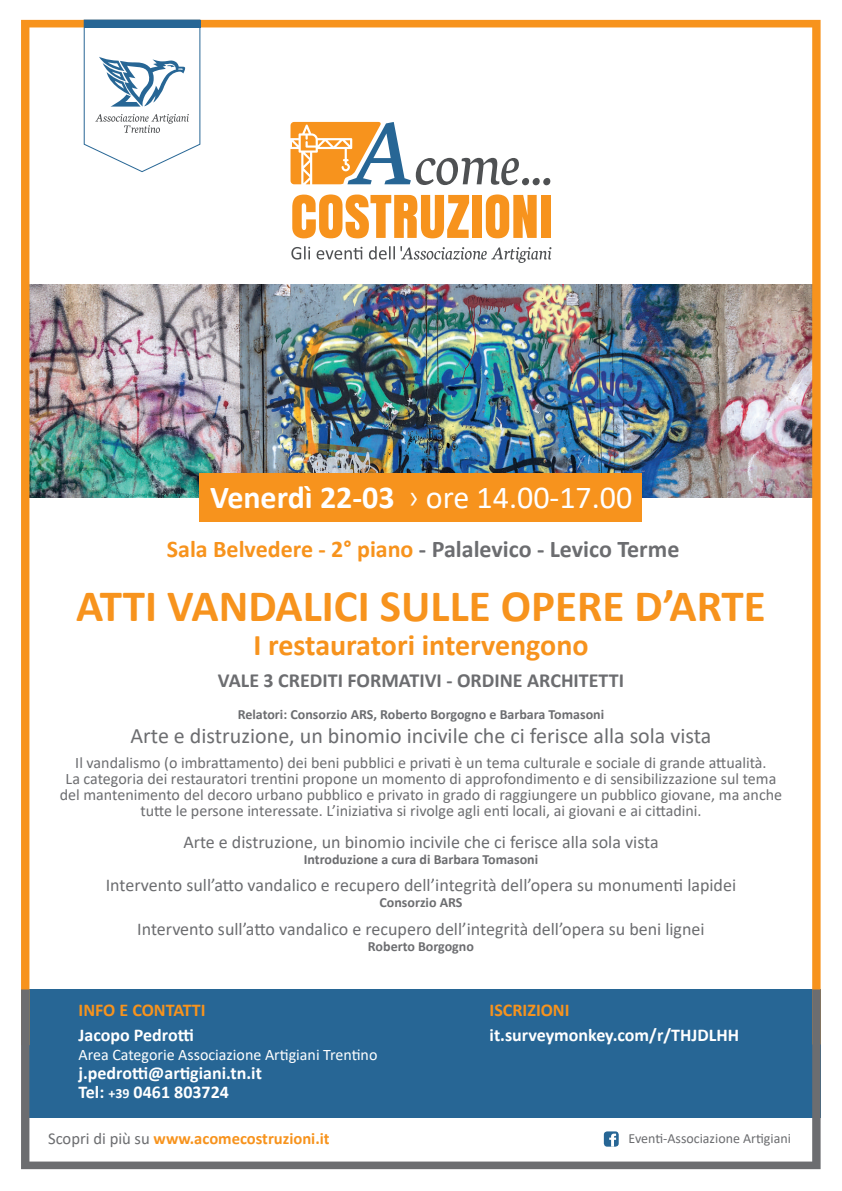
<style>
.page{position:relative;width:842px;height:1191px;background:#fff}
.page>*{position:absolute;margin:0;border:0;box-sizing:border-box;transform-origin:0 0}
.t1{font:700 45px "Calibri";color:#f7931d}
.t2{font:32px "Calibri";color:#fff}
.t3{font:700 30px "Calibri";color:#f7931d}
.t4{font:700 24px "Calibri";color:#6c6d70}
.t5{font:22px "Calibri";color:#6c6d70}
.t6{font:700 20px "Calibri";color:#6c6d70}
.t7{font:18px "Calibri";color:#6c6d70}
.t8{font:700 18px/19px "Calibri";color:#fff}
.t9{font:700 18px "Calibri";color:#f7931d}
.t10{font:700 16.6px "Calibri";color:#f7931d}
.t11{font:16px/16px "Calibri";color:#6c6d70;text-align:center}
.t12{font:16px "Calibri";color:#fff}
.t13{font:700 14px "Calibri";color:#6c6d70}
.t14{font:14px "Calibri";color:#6c6d70}
.s1{font-weight:700}
.s2{font-family:"Manual";font-weight:200;font-stretch:extra-condensed}
.s3{color:#f7931d}
.s4{font-size:14px}
.s5{font-weight:400;color:#6c6d70}
</style>
<div class="page">
<img style="left:21px;top:20px;width:799px;height:969px">
<svg style="left:83px;top:19px;width:118px;height:154px"></svg>
<svg style="left:21px;top:989px;width:799px;height:180px;fill:#276695"></svg>
<div style="left:200px;top:473px;width:442px;height:49px;background:#f7931d"></div>
<svg style="left:291px;top:246px;width:19px;height:13px"></svg>
<svg style="left:317px;top:247px;width:45px;height:12px"></svg>
<svg style="left:369px;top:246px;width:182px;height:17px"></svg>
<svg style="left:292px;top:194px;width:177px;height:44px"></svg>
<div style="left:472px;top:195px;width:10px;height:43px;background:#f7931d"></div>
<svg style="left:486px;top:194px;width:51px;height:44px"></svg>
<div style="left:541px;top:195px;width:9px;height:43px;background:#f7931d"></div>
<svg style="left:290px;top:122px;width:260px;height:63px"></svg>
<div style="left:604px;top:1131px;width:15px;height:15px;background:#276695;border-radius:3px"></div>
<svg style="left:609px;top:1133px;width:7px;height:13px"></svg>
<h2 class="t2" style="left:210px;top:475px;width:424px"><span class="s1">Venerdì 22-03</span> <span class="s2">›</span> ore 14.00-17.00</h2>
<h3 class="t4" style="left:167px;top:532px;width:514px"><span class="s3">Sala Belvedere - 2° piano</span> - Palalevico - Levico Terme</h3>
<h1 class="t1" style="left:76px;top:574px;width:691px">ATTI VANDALICI SULLE OPERE D’ARTE</h1>
<h3 class="t3" style="left:253px;top:623px;width:337px">I restauratori intervengono</h3>
<p class="t6" style="left:218px;top:666px;width:407px">VALE 3 CREDITI FORMATIVI - ORDINE ARCHITETTI</p>
<p class="t13" style="left:238px;top:704px;width:368px">Relatori: Consorzio ARS, Roberto Borgogno e Barbara Tomasoni</p>
<h3 class="t5" style="left:131px;top:720px;width:582px">Arte e distruzione, un binomio incivile che ci ferisce alla sola vista</h3>
<p class="t11" style="left:60px;top:754px;width:724px">Il vandalismo (o imbrattamento) dei beni pubblici e privati è un tema culturale e sociale di grande attualità.<br>La categoria dei restauratori trentini propone un momento di approfondimento e di sensibilizzazione sul tema del mantenimento del decoro urbano pubblico e privato in grado di raggiungere un pubblico giovane, ma anche tutte le persone interessate. L’iniziativa si rivolge agli enti locali, ai giovani e ai cittadini.</p>
<p class="t7" style="left:183px;top:829px;width:477px">Arte e distruzione, un binomio incivile che ci ferisce alla sola vista</p>
<p class="t13" style="left:304px;top:849px;width:236px">Introduzione a cura di Barbara Tomasoni</p>
<p class="t7" style="left:106px;top:872px;width:632px">Intervento sull’atto vandalico e recupero dell’integrità dell’opera su monumenti lapidei</p>
<p class="t13" style="left:379px;top:892px;width:85px">Consorzio ARS</p>
<p class="t7" style="left:137px;top:916px;width:569px">Intervento sull’atto vandalico e recupero dell’integrità dell’opera su beni lignei</p>
<p class="t13" style="left:368px;top:936px;width:108px">Roberto Borgogno</p>
<p class="t9" style="left:79px;top:997px;width:129px">INFO E CONTATTI</p>
<p class="t8" style="left:79px;top:1025px;width:117px">Jacopo Pedrotti</p>
<p class="t12" style="left:79px;top:1043px;width:300px">Area Categorie Associazione Artigiani Trentino</p>
<p class="t8" style="left:79px;top:1063px;width:185px">j.pedrotti@artigiani.tn.it<br>Tel: <span class="s4">+39</span> 0461 803724</p>
<p class="t9" style="left:490px;top:997px;width:82px">ISCRIZIONI</p>
<p class="t8" style="left:490px;top:1025px;width:251px">it.surveymonkey.com/r/THJDLHH</p>
<p class="t10" style="left:48px;top:1126px;width:283px"><span class="s5">Scopri di più su</span> www.acomecostruzioni.it</p>
<p class="t14" style="left:628px;top:1128px;width:164px">Eventi-Associazione Artigiani</p>
</div>
